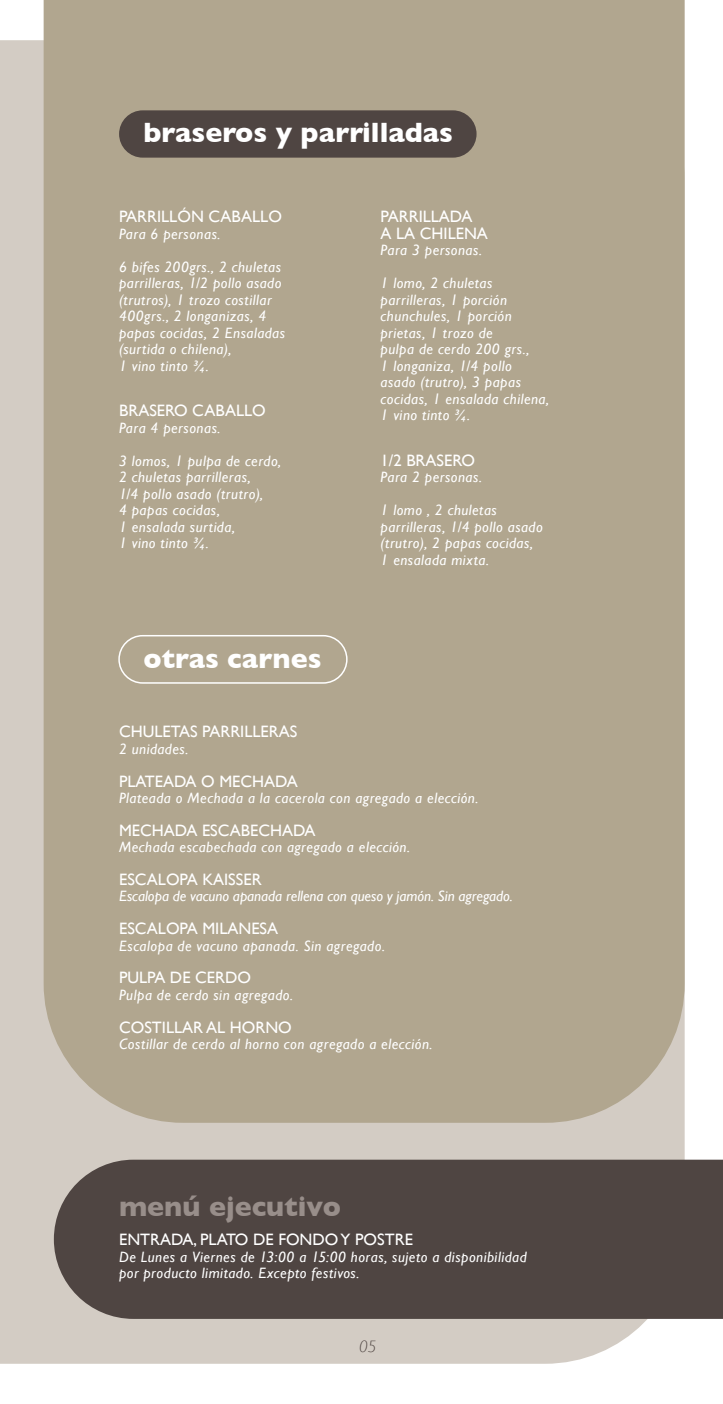
<style>
.page{position:relative;width:723px;height:1404px;background:#fff}
.page>*{position:absolute;margin:0;border:0;box-sizing:border-box;transform-origin:0 0}
.t1{font:700 28.5px "Gill Sans";color:#fff}
.t2{font:700 28.5px "Gill Sans";color:#988e8a}
.t3{font:16.5px/16.5px "Gill Sans";color:#fff}
.t4{font:italic 300 16.5px "Gill Sans";color:#4f4542}
.t5{font:italic 15px/16.5px "Gill Sans";letter-spacing:.03em;color:#fff}
.t6{font:italic 15px "Gill Sans";letter-spacing:-.005em;color:#fff}
</style>
<div class="page">
<div style="left:0;top:40px;width:685px;height:1323px;background:#d3ccc4"></div>
<div style="left:44px;top:0;width:641px;height:1122px;background:#b1a68f"></div>
<div style="left:119px;top:110px;width:357px;height:48px;background:#4f4542;border-radius:24px"></div>
<div style="left:118px;top:635px;width:230px;height:48px;border:2px solid #fff;border-radius:24px"></div>
<div style="left:54px;top:1159px;width:669px;height:159px;background:#4f4542"></div>
<h1 class="t1" style="left:143px;top:116px;width:311px">braseros y parrilladas</h1>
<p class="t3" style="left:119px;top:208px;width:164px">PARRILLÓN CABALLO</p>
<p class="t5" style="left:119px;top:225px;width:103px">Para 6 personas.</p>
<p class="t5" style="left:119px;top:258px;width:168px">6 bifes 200grs., 2 chuletas parrilleras, 1/2 pollo asado (trutros), 1 trozo costillar<br>400grs., 2 longanizas, 4 papas cocidas, 2 Ensaladas (surtida o chilena),<br>1 vino tinto ¾.</p>
<p class="t3" style="left:119px;top:402px;width:148px">BRASERO CABALLO</p>
<p class="t5" style="left:119px;top:419px;width:103px">Para 4 personas.</p>
<p class="t5" style="left:119px;top:452px;width:164px">3 lomos, 1 pulpa de cerdo,<br>2 chuletas parrilleras,<br>1/4 pollo asado (trutro),<br>4 papas cocidas,<br>1 ensalada surtida,<br>1 vino tinto ¾.</p>
<h1 class="t1" style="left:143px;top:641px;width:179px">otras carnes</h1>
<p class="t3" style="left:381px;top:208px;width:109px">PARRILLADA<br>A LA CHILENA</p>
<p class="t5" style="left:381px;top:242px;width:103px">Para 3 personas.</p>
<p class="t5" style="left:381px;top:275px;width:170px">1 lomo, 2 chuletas parrilleras, 1 porción chunchules, 1 porción prietas, 1 trozo de<br>pulpa de cerdo 200 grs.,<br>1 longaniza, 1/4 pollo asado (trutro), 3 papas cocidas, 1 ensalada chilena,<br>1 vino tinto ¾.</p>
<p class="t3" style="left:381px;top:451px;width:96px">1/2 BRASERO</p>
<p class="t5" style="left:381px;top:469px;width:103px">Para 2 personas.</p>
<p class="t5" style="left:381px;top:502px;width:164px">1 lomo , 2 chuletas parrilleras, 1/4 pollo asado (trutro), 2 papas cocidas,<br>1 ensalada mixta.</p>
<p class="t3" style="left:119px;top:723px;width:180px">CHULETAS PARRILLERAS</p>
<p class="t5" style="left:119px;top:740px;width:71px">2 unidades.</p>
<p class="t3" style="left:119px;top:772px;width:180px">PLATEADA O MECHADA</p>
<p class="t5" style="left:119px;top:789px;width:361px">Plateada o Mechada a la cacerola con agregado a elección.</p>
<p class="t3" style="left:119px;top:821px;width:198px">MECHADA ESCABECHADA</p>
<p class="t5" style="left:119px;top:838px;width:293px">Mechada escabechada con agregado a elección.</p>
<p class="t3" style="left:119px;top:870px;width:144px">ESCALOPA KAISSER</p>
<p class="t6" style="left:119px;top:887px;width:395px">Escalopa de vacuno apanada rellena con queso y jamón. Sin agregado.</p>
<p class="t3" style="left:119px;top:920px;width:161px">ESCALOPA MILANESA</p>
<p class="t5" style="left:119px;top:937px;width:267px">Escalopa de vacuno apanada. Sin agregado.</p>
<p class="t3" style="left:119px;top:969px;width:133px">PULPA DE CERDO</p>
<p class="t5" style="left:119px;top:986px;width:176px">Pulpa de cerdo sin agregado.</p>
<p class="t3" style="left:119px;top:1018px;width:174px">COSTILLAR AL HORNO</p>
<p class="t5" style="left:119px;top:1035px;width:315px">Costillar de cerdo al horno con agregado a elección.</p>
<h1 class="t2" style="left:119px;top:1189px;width:223px">menú ejecutivo</h1>
<p class="t3" style="left:119px;top:1230px;width:12px">ENTRADA</p>
<p class="t3" style="left:194px;top:1230px;width:17px">, PLATO</p>
<p class="t3" style="left:253px;top:1230px;width:38px">DE FONDO</p>
<p class="t3" style="left:341px;top:1230px;width:25px">Y POSTRE</p>
<p class="t5" style="left:119px;top:1247px;width:409px">De Lunes a Viernes de 13:00 a 15:00 horas, sujeto a disponibilidad por producto limitado. Excepto festivos.</p>
<p class="t4" style="left:359px;top:1336px;width:19px">05</p>
</div>
